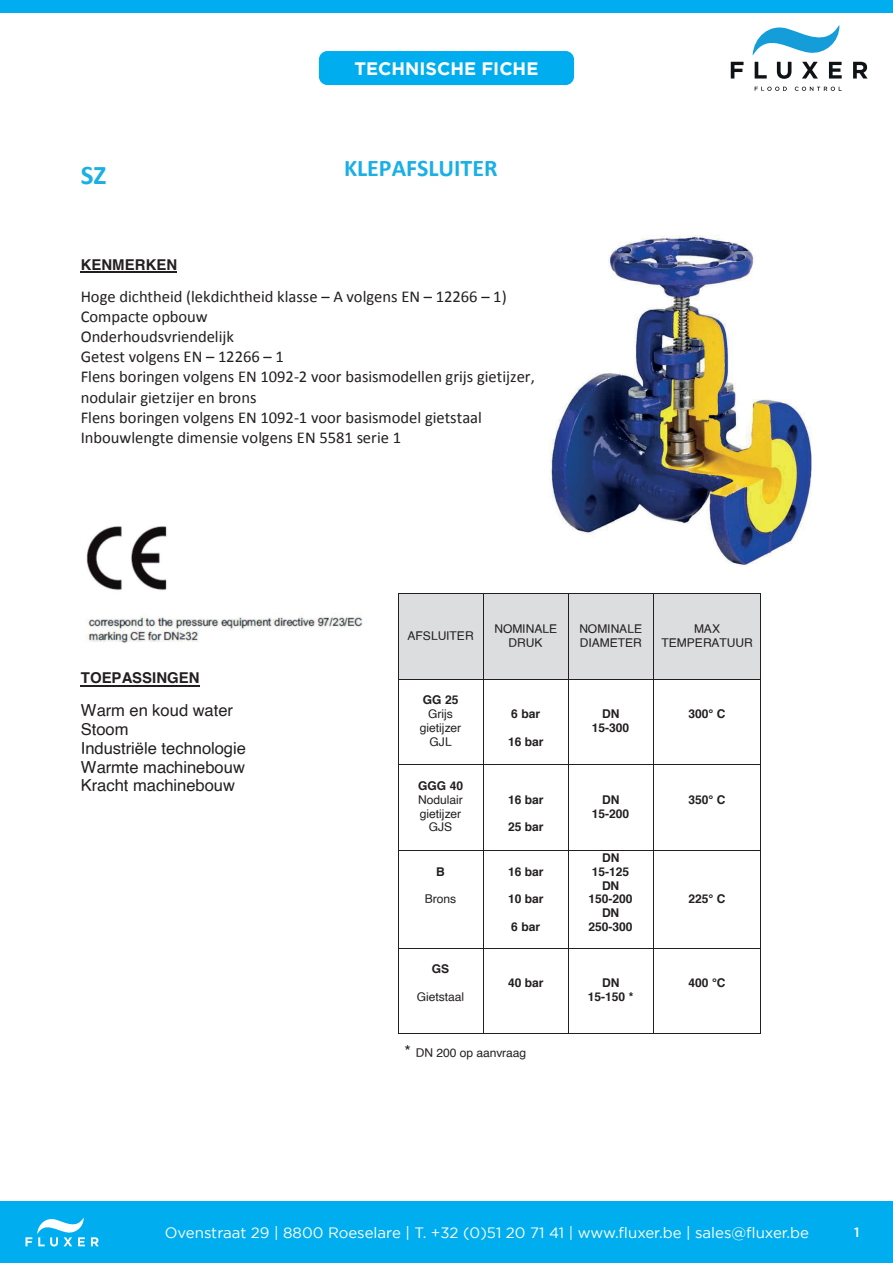
<style>
.page{position:relative;width:893px;height:1263px;background:#fff}
.page>*{position:absolute;margin:0;border:0;box-sizing:border-box;transform-origin:0 0}
.t1{font:700 27px "Calibri";color:#1aafe5}
.t2{font:700 24px "Calibri";color:#1aafe5}
.t3{font:700 18px "Gotham";color:#fff}
.t4{font:16.5px/20.1px "Calibri";color:#231f20}
.t5{font:16.5px/18.9px "Helvetica";color:#231f20}
.t6{font:15px "Gotham";color:#fff}
.t7{font:700 15px "Helvetica";color:#231f20}
.t8{font:500 13.5px "Gotham";color:#fff}
.t9{font:700 12px/13.8px "Helvetica";letter-spacing:-.005em;color:#231f20;text-align:center}
.t10{font:12px/13.8px "Helvetica";letter-spacing:-.005em;color:#231f20;text-align:center}
.s1{font-size:16.5px}
</style>
<div class="page">
<div style="left:0;top:1201px;width:893px;height:62px;background:#00aeef"></div>
<div style="left:319px;top:51px;width:255px;height:34px;background:#00aeef;border-radius:9px"></div>
<svg style="left:755px;top:87px;width:32px;height:4px"></svg>
<svg style="left:795px;top:87px;width:47px;height:4px"></svg>
<svg style="left:731px;top:62px;width:12px;height:17px"></svg>
<svg style="left:755px;top:62px;width:12px;height:17px"></svg>
<svg style="left:777px;top:62px;width:14px;height:17px"></svg>
<svg style="left:802px;top:62px;width:16px;height:17px"></svg>
<svg style="left:853px;top:62px;width:14px;height:17px"></svg>
<svg style="left:829px;top:62px;width:13px;height:17px"></svg>
<svg style="left:753px;top:26px;width:86px;height:29px"></svg>
<div style="left:0;top:0;width:893px;height:13px;background:#00aeef"></div>
<svg style="left:91px;top:1237px;width:8px;height:9px"></svg>
<svg style="left:26px;top:1218px;width:59px;height:28px"></svg>
<hr style="left:81px;top:271px;width:96px;height:2px;background:#231f20">
<hr style="left:81px;top:685px;width:119px;height:2px;background:#231f20">
<div style="left:398px;top:593px;width:85px;height:86px;background:#dcdddf"></div>
<div style="left:484px;top:593px;width:84px;height:86px;background:#dcdddf"></div>
<div style="left:568px;top:593px;width:85px;height:86px;background:#dcdddf"></div>
<div style="left:654px;top:593px;width:106px;height:86px;background:#dcdddf"></div>
<hr style="left:398px;top:593px;width:85px;height:1px;background:#231f20">
<hr style="left:484px;top:593px;width:84px;height:1px;background:#231f20">
<hr style="left:568px;top:593px;width:85px;height:1px;background:#231f20">
<hr style="left:654px;top:593px;width:106px;height:1px;background:#231f20">
<hr style="left:398px;top:594px;width:1px;height:85px;background:#231f20">
<hr style="left:483px;top:594px;width:1px;height:85px;background:#231f20">
<hr style="left:568px;top:594px;width:1px;height:85px;background:#231f20">
<hr style="left:653px;top:594px;width:1px;height:85px;background:#231f20">
<hr style="left:760px;top:594px;width:1px;height:85px;background:#231f20">
<hr style="left:398px;top:679px;width:85px;height:1px;background:#231f20">
<hr style="left:484px;top:679px;width:84px;height:1px;background:#231f20">
<hr style="left:568px;top:679px;width:85px;height:1px;background:#231f20">
<hr style="left:654px;top:679px;width:106px;height:1px;background:#231f20">
<hr style="left:398px;top:679px;width:1px;height:85px;background:#231f20">
<hr style="left:483px;top:679px;width:1px;height:85px;background:#231f20">
<hr style="left:568px;top:679px;width:1px;height:85px;background:#231f20">
<hr style="left:653px;top:679px;width:1px;height:85px;background:#231f20">
<hr style="left:760px;top:679px;width:1px;height:85px;background:#231f20">
<hr style="left:398px;top:764px;width:85px;height:1px;background:#231f20">
<hr style="left:484px;top:764px;width:84px;height:1px;background:#231f20">
<hr style="left:568px;top:764px;width:85px;height:1px;background:#231f20">
<hr style="left:654px;top:764px;width:106px;height:1px;background:#231f20">
<hr style="left:398px;top:765px;width:1px;height:85px;background:#231f20">
<hr style="left:483px;top:765px;width:1px;height:85px;background:#231f20">
<hr style="left:568px;top:765px;width:1px;height:85px;background:#231f20">
<hr style="left:653px;top:765px;width:1px;height:85px;background:#231f20">
<hr style="left:760px;top:765px;width:1px;height:85px;background:#231f20">
<hr style="left:398px;top:850px;width:85px;height:1px;background:#231f20">
<hr style="left:484px;top:850px;width:84px;height:1px;background:#231f20">
<hr style="left:568px;top:850px;width:85px;height:1px;background:#231f20">
<hr style="left:654px;top:850px;width:106px;height:1px;background:#231f20">
<hr style="left:398px;top:851px;width:1px;height:97px;background:#231f20">
<hr style="left:483px;top:851px;width:1px;height:97px;background:#231f20">
<hr style="left:568px;top:851px;width:1px;height:97px;background:#231f20">
<hr style="left:653px;top:851px;width:1px;height:97px;background:#231f20">
<hr style="left:760px;top:851px;width:1px;height:97px;background:#231f20">
<hr style="left:398px;top:948px;width:85px;height:1px;background:#231f20">
<hr style="left:484px;top:948px;width:84px;height:1px;background:#231f20">
<hr style="left:568px;top:948px;width:85px;height:1px;background:#231f20">
<hr style="left:654px;top:948px;width:106px;height:1px;background:#231f20">
<hr style="left:398px;top:948px;width:1px;height:85px;background:#231f20">
<hr style="left:398px;top:1033px;width:85px;height:1px;background:#231f20">
<hr style="left:483px;top:948px;width:1px;height:85px;background:#231f20">
<hr style="left:484px;top:1033px;width:84px;height:1px;background:#231f20">
<hr style="left:568px;top:948px;width:1px;height:85px;background:#231f20">
<hr style="left:568px;top:1033px;width:85px;height:1px;background:#231f20">
<hr style="left:653px;top:948px;width:1px;height:85px;background:#231f20">
<hr style="left:654px;top:1033px;width:106px;height:1px;background:#231f20">
<hr style="left:760px;top:948px;width:1px;height:85px;background:#231f20">
<img style="left:86px;top:526px;width:281px;height:117px">
<img style="left:549px;top:236px;width:263px;height:330px">
<p class="t3" style="left:355px;top:58px;width:185px">TECHNISCHE FICHE</p>
<h1 class="t1" style="left:81px;top:155px;width:27px">SZ</h1>
<h2 class="t2" style="left:344px;top:151px;width:155px">KLEPAFSLUITER</h2>
<p class="t7" style="left:81px;top:252px;width:98px">KENMERKEN</p>
<p class="t4" style="left:81px;top:286px;width:456px">Hoge dichtheid (lekdichtheid klasse – A volgens EN – 12266 – 1)<br>Compacte opbouw<br>Onderhoudsvriendelijk<br>Getest volgens EN – 12266 – 1<br>Flens boringen volgens EN 1092-2 voor basismodellen grijs gietijzer, nodulair gietzijer en brons<br>Flens boringen volgens EN 1092-1 voor basismodel gietstaal Inbouwlengte dimensie volgens EN 5581 serie 1</p>
<p class="t7" style="left:81px;top:666px;width:120px">TOEPASSINGEN</p>
<p class="t5" style="left:81px;top:701px;width:167px">Warm en koud water<br>Stoom<br>Industriële technologie<br>Warmte machinebouw<br>Kracht machinebouw</p>
<p class="t10" style="left:407px;top:629px;width:68px">AFSLUITER</p>
<p class="t10" style="left:494px;top:623px;width:64px">NOMINALE<br>DRUK</p>
<p class="t10" style="left:579px;top:623px;width:64px;text-align:left">NOMINALE<br>DIAMETER</p>
<p class="t10" style="left:661px;top:623px;width:93px">MAX<br>TEMPERATUUR</p>
<p class="t9" style="left:423px;top:693px;width:37px">GG 25</p>
<p class="t10" style="left:420px;top:707px;width:43px">Grijs gietijzer<br>GJL</p>
<p class="t9" style="left:511px;top:707px;width:30px">6 bar</p>
<p class="t9" style="left:508px;top:734px;width:37px">16 bar</p>
<p class="t9" style="left:418px;top:779px;width:46px">GGG 40</p>
<p class="t10" style="left:418px;top:793px;width:46px">Nodulair gietijzer<br>GJS</p>
<p class="t9" style="left:508px;top:793px;width:37px">16 bar</p>
<p class="t9" style="left:508px;top:820px;width:37px">25 bar</p>
<p class="t9" style="left:436px;top:865px;width:10px">B</p>
<p class="t10" style="left:425px;top:893px;width:33px">Brons</p>
<p class="t9" style="left:508px;top:865px;width:37px">16 bar</p>
<p class="t9" style="left:508px;top:892px;width:37px">10 bar</p>
<p class="t9" style="left:511px;top:920px;width:30px">6 bar</p>
<p class="t9" style="left:592px;top:707px;width:39px">DN<br>15-300</p>
<p class="t9" style="left:689px;top:707px;width:38px">300° C</p>
<p class="t9" style="left:592px;top:793px;width:39px">DN<br>15-200</p>
<p class="t9" style="left:689px;top:793px;width:38px">350° C</p>
<p class="t9" style="left:588px;top:851px;width:45px">DN<br>15-125<br>DN<br>150-200<br>DN<br>250-300</p>
<p class="t9" style="left:689px;top:892px;width:38px">225° C</p>
<p class="t9" style="left:432px;top:962px;width:19px">GS</p>
<p class="t10" style="left:417px;top:990px;width:49px">Gietstaal</p>
<p class="t9" style="left:508px;top:976px;width:37px">40 bar</p>
<p class="t9" style="left:588px;top:976px;width:47px">DN<br>15-150 *</p>
<p class="t9" style="left:689px;top:976px;width:38px">400 °C</p>
<p class="t10" style="left:405px;top:1046px;width:123px"><span class="s1">*</span> DN 200 op aanvraag</p>
<p class="t6" style="left:165px;top:1224px;width:646px">Ovenstraat 29 | 8800 Roeselare | T. +32 (0)51 20 71 41 | www.fluxer.be | sales@fluxer.be</p>
<p class="t8" style="left:854px;top:1225px;width:7px">1</p>
</div>
